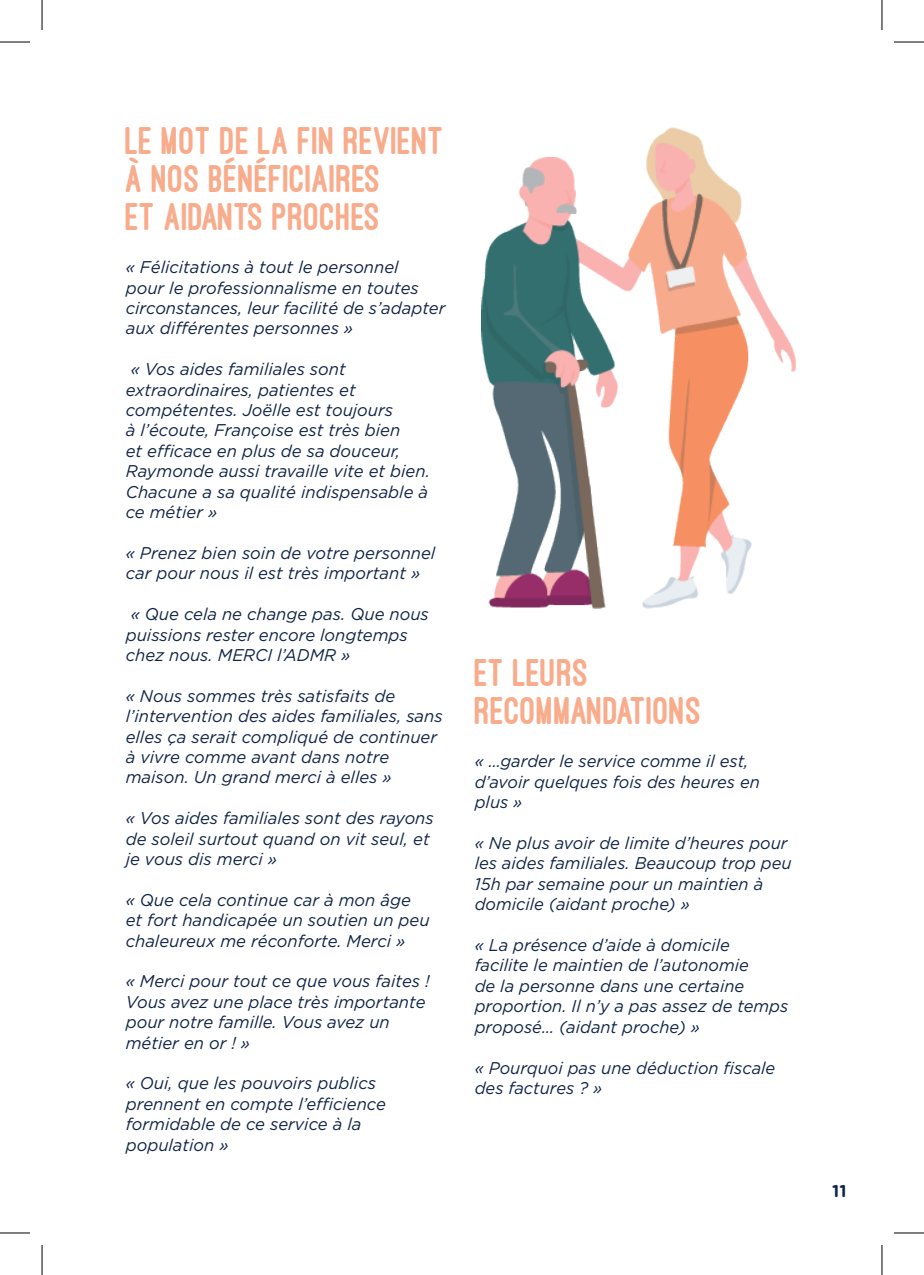
<style>
.page{position:relative;width:924px;height:1275px;background:#fff}
.page>*{position:absolute;margin:0;border:0;box-sizing:border-box;transform-origin:0 0}
.t1{font:800 40px/38px "Ostrich Sans";color:#f8ac8c}
.t2{font:italic 17px/20.4px "Gotham";color:#102447}
.t3{font:700 17px "Gotham Rounded";color:#102447}
</style>
<div class="page">
<img style="left:481px;top:127px;width:314px;height:481px">
<hr style="left:0;top:42px;width:30px;height:1px;background:#000">
<hr style="left:893px;top:42px;width:30px;height:1px;background:#000">
<hr style="left:0;top:1232px;width:30px;height:1px;background:#000">
<hr style="left:893px;top:1232px;width:30px;height:1px;background:#000">
<hr style="left:42px;top:0;width:1px;height:30px;background:#000">
<hr style="left:42px;top:1245px;width:1px;height:30px;background:#000">
<hr style="left:881px;top:0;width:1px;height:30px;background:#000">
<hr style="left:881px;top:1245px;width:1px;height:30px;background:#000">
<h1 class="t1" style="left:126px;top:122px;width:320px">LE MOT DE LA FIN REVIENT<br>À NOS BÉNÉFICIAIRES<br>ET AIDANTS PROCHES</h1>
<p class="t2" style="left:126px;top:257px;width:321px">« Félicitations à tout le personnel<br>pour le professionnalisme en toutes circonstances, leur facilité de s’adapter aux différentes personnes »</p>
<p class="t2" style="left:126px;top:359px;width:305px">« Vos aides familiales sont extraordinaires, patientes et compétentes. Joëlle est toujours<br>à l’écoute, Françoise est très bien<br>et efficace en plus de sa douceur,<br>Raymonde aussi travaille vite et bien.<br>Chacune a sa qualité indispensable à ce métier »</p>
<p class="t2" style="left:126px;top:542px;width:311px">« Prenez bien soin de votre personnel car pour nous il est très important »</p>
<p class="t2" style="left:126px;top:604px;width:304px">« Que cela ne change pas. Que nous puissions rester encore longtemps chez nous. MERCI l’ADMR »</p>
<p class="t2" style="left:126px;top:685px;width:318px">« Nous sommes très satisfaits de l’intervention des aides familiales, sans elles ça serait compliqué de continuer à vivre comme avant dans notre maison. Un grand merci à elles »</p>
<p class="t2" style="left:126px;top:808px;width:309px">« Vos aides familiales sont des rayons de soleil surtout quand on vit seul, et je vous dis merci »</p>
<p class="t2" style="left:126px;top:889px;width:305px">« Que cela continue car à mon âge et fort handicapée un soutien un peu chaleureux me réconforte. Merci »</p>
<p class="t2" style="left:126px;top:971px;width:305px">« Merci pour tout ce que vous faites !<br>Vous avez une place très importante pour notre famille. Vous avez un métier en or ! »</p>
<p class="t2" style="left:126px;top:1073px;width:261px">« Oui, que les pouvoirs publics prennent en compte l’efficience formidable de ce service à la population »</p>
<h1 class="t1" style="left:474px;top:654px;width:228px">ET LEURS<br>RECOMMANDATIONS</h1>
<p class="t2" style="left:474px;top:751px;width:286px">« …garder le service comme il est, d’avoir quelques fois des heures en plus »</p>
<p class="t2" style="left:474px;top:833px;width:318px">« Ne plus avoir de limite d’heures pour les aides familiales. Beaucoup trop peu 15h par semaine pour un maintien à domicile (aidant proche) »</p>
<p class="t2" style="left:474px;top:935px;width:315px">« La présence d’aide à domicile<br>facilite le maintien de l’autonomie<br>de la personne dans une certaine proportion. Il n’y a pas assez de temps proposé… (aidant proche) »</p>
<p class="t2" style="left:474px;top:1057px;width:302px">« Pourquoi pas une déduction fiscale des factures ? »</p>
<p class="t3" style="left:831px;top:1178px;width:16px">11</p>
</div>
